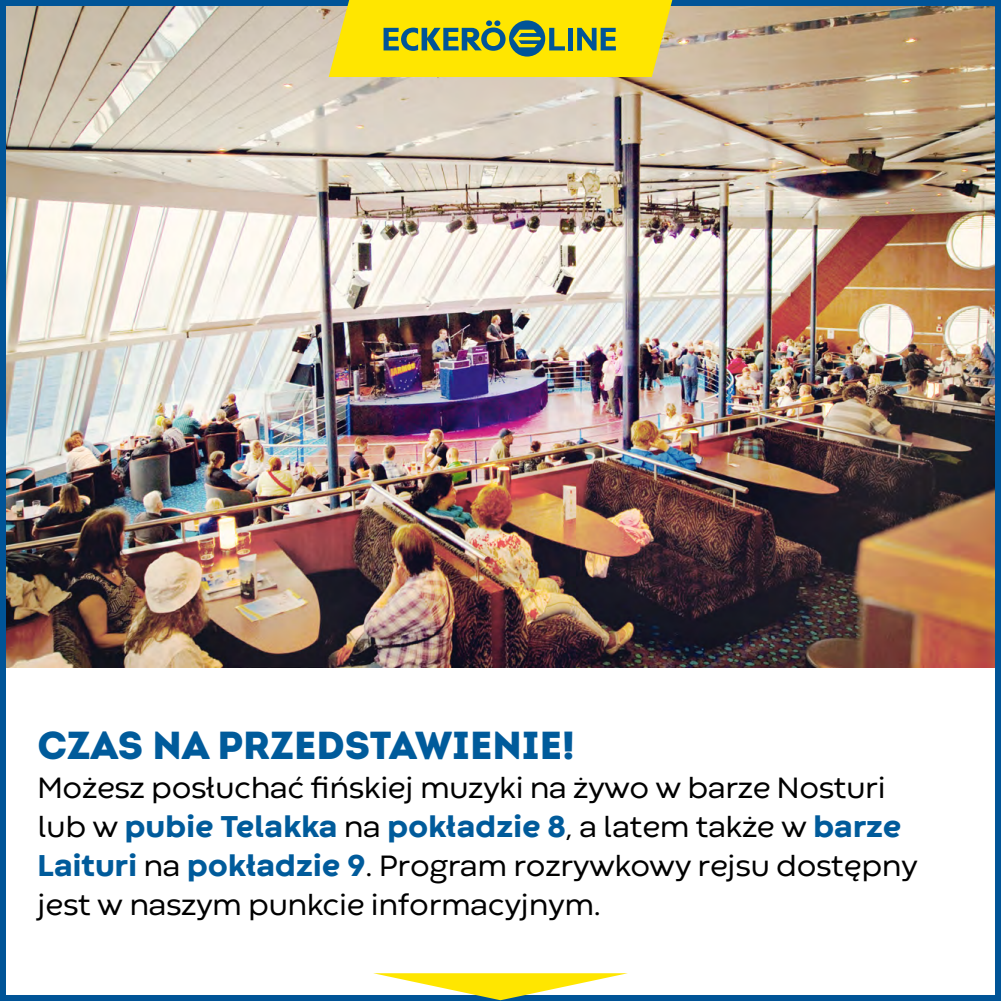
<style>
.page{position:relative;width:1001px;height:1001px;background:#fff}
.page>*{position:absolute;margin:0;border:0;box-sizing:border-box;transform-origin:0 0}
.Vahekas{font:900 39px "Intro";color:#005b9b}
.TEKST_taandeta{font:800 31.5px "Codec Warm";letter-spacing:-.01em;color:#005b9b}
.TEKST_taandeta-2{font:30.75px/39px "Codec Warm";letter-spacing:-.01em;color:#000}
.s1{font-weight:400;font-size:30.75px;color:#000}
.s2{font-weight:800;font-size:31.5px;color:#005b9b}
</style>
<div class="page">
<img style="left:7px;top:7px;width:986px;height:660px">
<div style="left:0;top:0;width:1000px;height:1000px;border:6px solid #005497"></div>
<svg style="left:329px;top:0;width:343px;height:77px;background:#ddd21b"></svg>
<div style="left:568px;top:28px;width:5px;height:22px;background:#005497"></div>
<svg style="left:373px;top:973px;width:255px;height:27px"></svg>
<p class="Vahekas" style="left:38px;top:719px;width:538px">CZAS NA PRZEDSTAWIENIE!</p>
<p class="TEKST_taandeta-2" style="left:38px;top:770px;width:849px">Możesz posłuchać fińskiej muzyki na żywo w barze Nosturi</p>
<p class="TEKST_taandeta" style="left:38px;top:806px;width:865px"><span class="s1">lub w</span> pubie Telakka <span class="s1">na</span> pokładzie 8<span class="s1">, a latem także w</span> barze</p>
<p class="TEKST_taandeta-2" style="left:38px;top:848px;width:881px"><span class="s2">Laituri</span> na <span class="s2">pokładzie 9</span>. Program rozrywkowy rejsu dostępny jest w naszym punkcie informacyjnym.</p>
</div>
